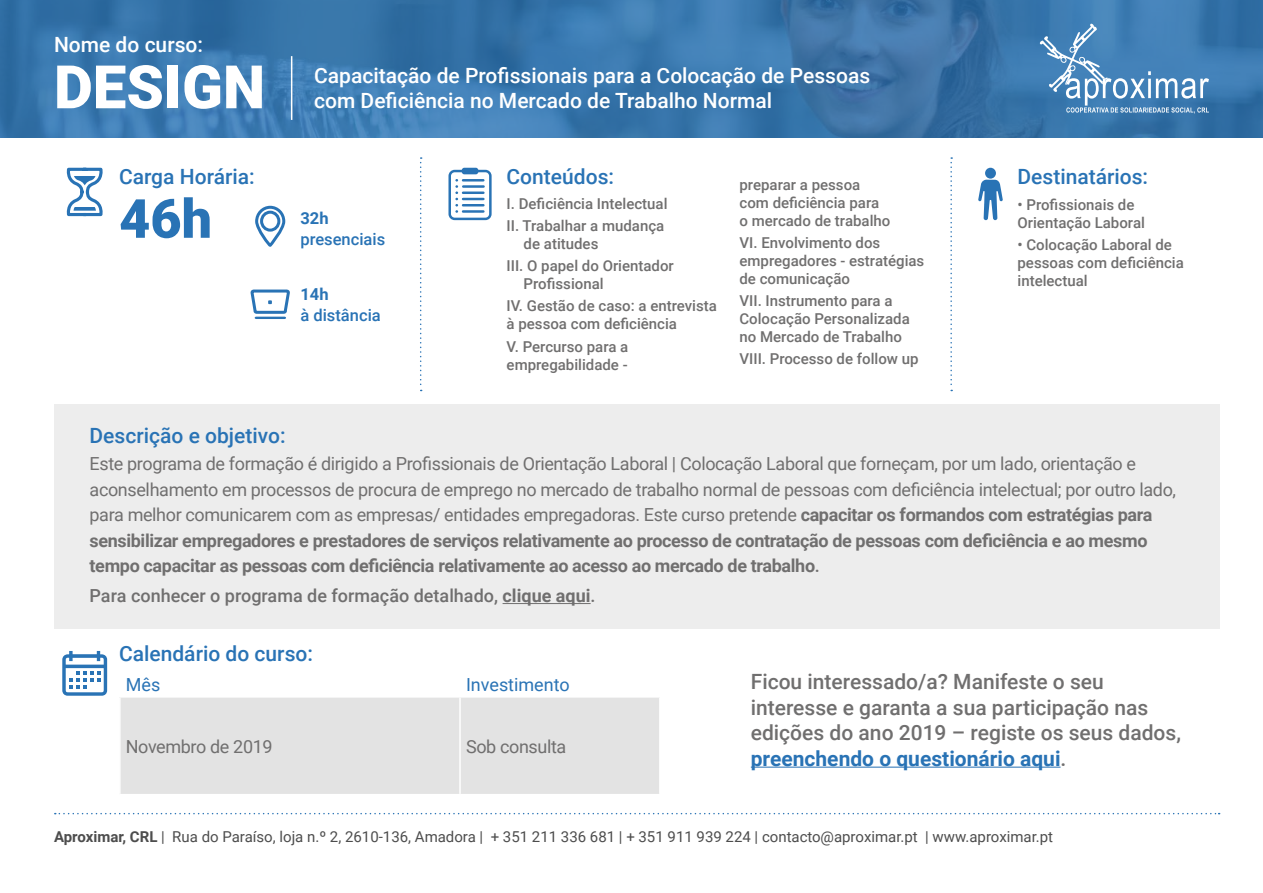
<style>
.page{position:relative;width:1263px;height:893px;background:#fff}
.page>*{position:absolute;margin:0;border:0;box-sizing:border-box;transform-origin:0 0}
.t1{font:900 60px "Roboto";color:#fff}
.t2{font:900 54px "Roboto";color:#2973b5}
.t3{font:500 21px/25.5px "Roboto";color:#706f6f}
.t4{font:500 21px/25.2px "Roboto";color:#fff}
.t5{font:500 21px "Roboto";color:#2973b5}
.t6{font:18px/25.5px "Roboto";letter-spacing:-.02em;color:#706f6f}
.t7{font:500 18px "Roboto";color:#706f6f}
.t8{font:18px "Roboto";color:#2973b5}
.t9{font:500 16.5px "Roboto";color:#2973b5}
.t10{font:700 16.5px "Roboto";color:#2973b5}
.t11{font:500 15px/18px "Roboto";color:#706f6f}
.t12{font:15px "Roboto";color:#4d4d4d}
.s1{font-weight:700}
.s2{font-weight:500}
.s3{font-weight:700;color:#2973b5}
</style>
<div class="page">
<img style="left:0;top:0;width:1263px;height:138px">
<svg style="left:1038px;top:22px;width:171px;height:92px;background:#598fbf"></svg>
<svg style="left:420px;top:157px;width:2px;height:234px"></svg>
<svg style="left:950px;top:157px;width:2px;height:234px"></svg>
<div style="left:448px;top:170px;width:44px;height:50px;border:2px solid #2973b5;border-radius:5px"></div>
<div style="left:462px;top:168px;width:16px;height:6px;background:#2973b5;border-radius:3px"></div>
<hr style="left:463px;top:179px;width:20px;height:3px;background:#2973b5">
<hr style="left:463px;top:185px;width:21px;height:3px;background:#2973b5">
<hr style="left:463px;top:192px;width:20px;height:2px;background:#2973b5">
<hr style="left:463px;top:198px;width:20px;height:2px;background:#2973b5">
<hr style="left:463px;top:204px;width:20px;height:2px;background:#2973b5">
<hr style="left:463px;top:210px;width:20px;height:3px;background:#2973b5">
<svg style="left:455px;top:179px;width:3px;height:34px"></svg>
<svg style="left:66px;top:167px;width:37px;height:50px"></svg>
<svg style="left:978px;top:180px;width:25px;height:40px"></svg>
<div style="left:985px;top:168px;width:11px;height:11px;background:#2973b5;border-radius:50%"></div>
<svg style="left:255px;top:205px;width:31px;height:42px"></svg>
<svg style="left:250px;top:289px;width:40px;height:25px"></svg>
<hr style="left:255px;top:317px;width:31px;height:2px;background:#2973b5">
<div style="left:54px;top:404px;width:1165px;height:224px;background:#ededed"></div>
<hr style="left:751px;top:767px;width:309px;height:1px;background:#2973b5">
<hr style="left:503px;top:603px;width:88px;height:1px;background:#706f6f">
<svg style="left:55px;top:813px;width:1165px;height:1px"></svg>
<svg style="left:62px;top:651px;width:45px;height:45px"></svg>
<hr style="left:291px;top:56px;width:1px;height:64px;background:#fff">
<div style="left:120px;top:697px;width:340px;height:98px;background:#e3e3e3"></div>
<div style="left:460px;top:697px;width:200px;height:98px;background:#e3e3e3"></div>
<hr style="left:119px;top:696px;width:341px;height:2px;background:#fff">
<hr style="left:119px;top:698px;width:2px;height:96px;background:#fff">
<hr style="left:460px;top:696px;width:201px;height:2px;background:#fff">
<hr style="left:459px;top:698px;width:2px;height:96px;background:#fff">
<hr style="left:659px;top:698px;width:2px;height:96px;background:#fff">
<hr style="left:119px;top:794px;width:341px;height:1px;background:#fff">
<hr style="left:460px;top:794px;width:201px;height:1px;background:#fff">
<p class="t4" style="left:54px;top:31px;width:151px">Nome do curso:</p>
<h1 class="t1" style="left:54px;top:45px;width:213px">DESIGN</h1>
<p class="t5" style="left:119px;top:162px;width:137px">Carga Horária:</p>
<h2 class="t2" style="left:119px;top:181px;width:94px">46h</h2>
<p class="t4" style="left:314px;top:62px;width:557px">Capacitação de Profissionais para a Colocação de Pessoas com Deficiência no Mercado de Trabalho Normal</p>
<p class="t10" style="left:300px;top:207px;width:30px">32h</p>
<p class="t9" style="left:300px;top:228px;width:86px">presenciais</p>
<p class="t10" style="left:300px;top:283px;width:30px">14h</p>
<p class="t9" style="left:300px;top:304px;width:82px">à distância</p>
<p class="t5" style="left:507px;top:162px;width:109px">Conteúdos:</p>
<p class="t5" style="left:1017px;top:162px;width:132px">Destinatários:</p>
<p class="t11" style="left:739px;top:175px;width:152px">preparar a pessoa com deficiência para o mercado de trabalho</p>
<p class="t11" style="left:739px;top:233px;width:186px">VI. Envolvimento dos empregadores - estratégias de comunicação</p>
<p class="t11" style="left:739px;top:291px;width:172px">VII. Instrumento para a<br>Colocação Personalizada no Mercado de Trabalho</p>
<p class="t11" style="left:739px;top:349px;width:181px">VIII. Processo de follow up</p>
<p class="t11" style="left:507px;top:192px;width:162px;line-height:22.2px">I. Deficiência Intelectual<br>II. Trabalhar a mudança</p>
<p class="t11" style="left:507px;top:232px;width:169px;line-height:22.2px;text-indent:17px">de atitudes<br>III. O papel do Orientador</p>
<p class="t11" style="left:507px;top:272px;width:212px;line-height:22.2px;text-indent:17px">Profissional<br>IV. Gestão de caso: a entrevista</p>
<p class="t11" style="left:507px;top:312px;width:172px;line-height:22.2px">à pessoa com deficiência<br>V. Percurso para a</p>
<p class="t11" style="left:507px;top:355px;width:123px">empregabilidade -</p>
<p class="t11" style="left:1017px;top:195px;width:129px">• Profissionais de<br>Orientação Laboral</p>
<p class="t11" style="left:1017px;top:235px;width:168px">• Colocação Laboral de pessoas com deficiência intelectual</p>
<p class="t5" style="left:90px;top:420px;width:198px">Descrição e objetivo:</p>
<p class="t6" style="left:90px;top:450px;width:1088px">Este programa de formação é dirigido a Profissionais de Orientação Laboral | Colocação Laboral que forneçam, por um lado, orientação e aconselhamento em processos de procura de emprego no mercado de trabalho normal de pessoas com deficiência intelectual; por outro lado, para melhor comunicarem com as empresas/ entidades empregadoras. Este curso pretende <span class="s1">capacitar os formandos com estratégias para sensibilizar empregadores e prestadores de serviços relativamente ao processo de contratação de pessoas com deficiência e ao mesmo tempo capacitar as pessoas com deficiência relativamente ao acesso ao mercado de trabalho</span><span class="s2">.</span></p>
<p class="t7" style="left:90px;top:583px;width:508px">Para conhecer o programa de formação detalhado, <span class="s1">clique aqui</span>.</p>
<p class="t5" style="left:119px;top:639px;width:195px">Calendário do curso:</p>
<p class="t8" style="left:126px;top:672px;width:36px">Mês</p>
<p class="t8" style="left:466px;top:672px;width:105px">Investimento</p>
<p class="t6" style="left:126px;top:733px;width:148px">Novembro de 2019</p>
<p class="t6" style="left:466px;top:733px;width:102px">Sob consulta</p>
<p class="t3" style="left:751px;top:668px;width:432px">Ficou interessado/a? Manifeste o seu interesse e garanta a sua participação nas edições do ano 2019 – registe os seus dados, <span class="s3">preenchendo o questionário aqui</span>.</p>
<p class="t12" style="left:54px;top:826px;width:1001px"><span class="s1">Aproximar, CRL</span> | Rua do Paraíso, loja n.º 2, 2610-136, Amadora | + 351 211 336 681 | + 351 911 939 224 | contacto@aproximar.pt | www.aproximar.pt</p>
</div>
